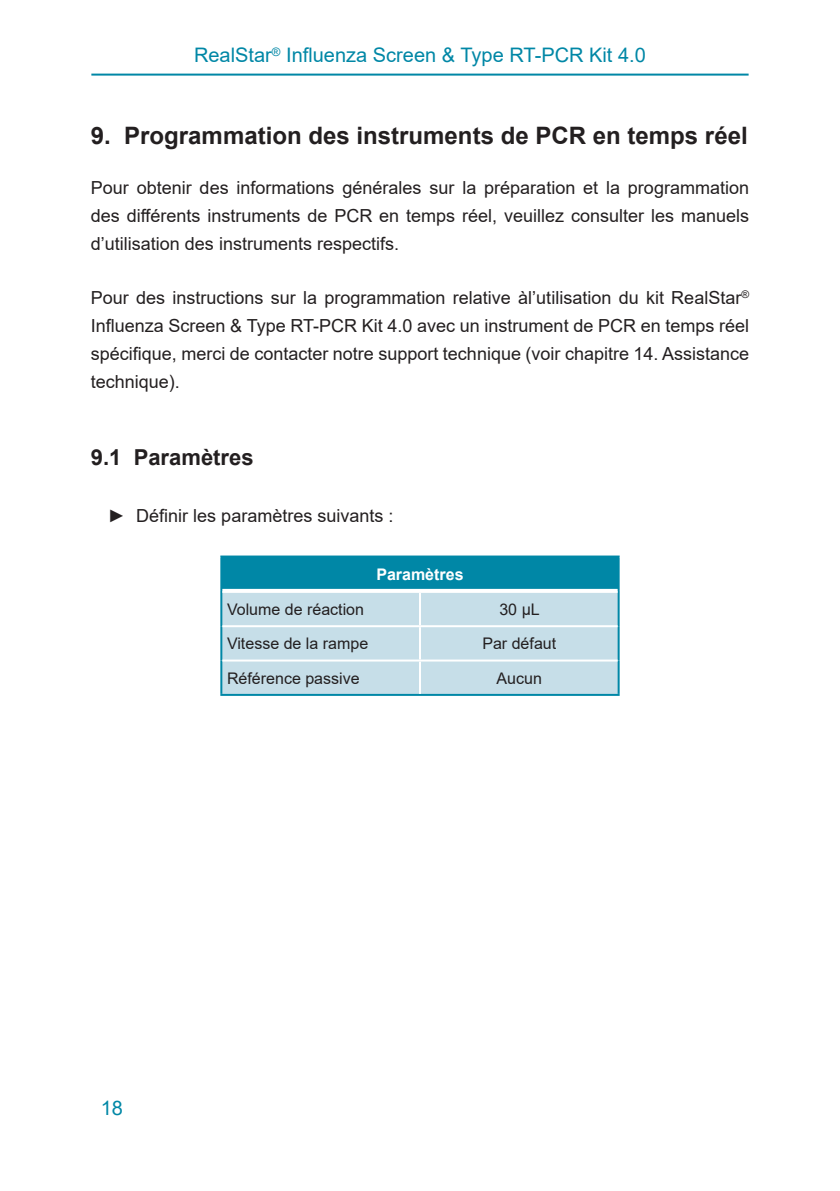
<style>
.page{position:relative;width:840px;height:1191px;background:#fff}
.page>*{position:absolute;margin:0;border:0;box-sizing:border-box;transform-origin:0 0}
.Level_1{font:700 24px "Arial";color:#231f20}
.Level_2{font:700 22px "Arial";color:#231f20}
.Seitenkopf{font:20px "Arial";color:#0087a6}
.Mengentext{font:18px/28px "Arial";color:#231f20;text-align:justify}
.Mengentext_links{font:16px "Arial";color:#231f20}
.Mengentext_zentriert{font:16px "Arial";color:#231f20}
.Kopfzeile{font:700 16px "Arial";color:#fff}
</style>
<div class="page">
<hr style="left:91px;top:74px;width:657px;height:2px;background:#0087a6">
<div style="left:221px;top:556px;width:397px;height:35px;background:#0087a6"></div>
<div style="left:222px;top:593px;width:395px;height:101px;background:#c6dee8"></div>
<hr style="left:220px;top:591px;width:2px;height:35px;background:#0087a6">
<hr style="left:617px;top:591px;width:2px;height:35px;background:#0087a6">
<hr style="left:220px;top:626px;width:2px;height:34px;background:#0087a6">
<hr style="left:617px;top:626px;width:2px;height:34px;background:#0087a6">
<hr style="left:220px;top:660px;width:2px;height:34px;background:#0087a6">
<hr style="left:617px;top:660px;width:2px;height:34px;background:#0087a6">
<hr style="left:220px;top:694px;width:200px;height:2px;background:#0087a6">
<hr style="left:420px;top:694px;width:199px;height:2px;background:#0087a6">
<hr style="left:419px;top:593px;width:2px;height:32px;background:#fff">
<hr style="left:222px;top:625px;width:198px;height:2px;background:#fff">
<hr style="left:420px;top:625px;width:197px;height:2px;background:#fff">
<hr style="left:419px;top:627px;width:2px;height:32px;background:#fff">
<hr style="left:222px;top:659px;width:198px;height:2px;background:#fff">
<hr style="left:420px;top:659px;width:197px;height:2px;background:#fff">
<hr style="left:419px;top:661px;width:2px;height:33px;background:#fff">
<hr style="left:220px;top:555px;width:200px;height:2px;background:#0087a6">
<hr style="left:220px;top:557px;width:2px;height:34px;background:#0087a6">
<hr style="left:420px;top:555px;width:199px;height:2px;background:#0087a6">
<hr style="left:617px;top:557px;width:2px;height:34px;background:#0087a6">
<hr style="left:222px;top:589px;width:198px;height:4px;background:#fff">
<hr style="left:420px;top:589px;width:197px;height:4px;background:#fff">
<p class="Seitenkopf" style="left:194px;top:41px;width:453px">RealStar<sup>®</sup> Influenza Screen &amp; Type RT-PCR Kit 4.0</p>
<p class="Level_1" style="left:91px;top:118px;width:658px">9. Programmation des instruments de PCR en temps réel</p>
<p class="Mengentext" style="left:91px;top:174px;width:659px">Pour obtenir des informations générales sur la préparation et la programmation des différents instruments de PCR en temps réel, veuillez consulter les manuels d’utilisation des instruments respectifs.</p>
<p class="Mengentext" style="left:91px;top:284px;width:659px">Pour des instructions sur la programmation relative àl’utilisation du kit RealStar<sup>® </sup>Influenza Screen &amp; Type RT-PCR Kit 4.0 avec un instrument de PCR en temps réel spécifique, merci de contacter notre support technique (voir chapitre 14. Assistance technique).</p>
<p class="Level_2" style="left:91px;top:442px;width:164px">9.1 Paramètres</p>
<p class="Mengentext" style="left:108px;top:501px;width:287px">► Définir les paramètres suivants :</p>
<p class="Kopfzeile" style="left:376px;top:562px;width:89px">Paramètres</p>
<p class="Mengentext_links" style="left:227px;top:598px;width:138px">Volume de réaction</p>
<p class="Mengentext_zentriert" style="left:499px;top:598px;width:42px">30 µL</p>
<p class="Mengentext_links" style="left:227px;top:632px;width:143px">Vitesse de la rampe</p>
<p class="Mengentext_zentriert" style="left:482px;top:632px;width:75px">Par défaut</p>
<p class="Mengentext_links" style="left:227px;top:667px;width:134px">Référence passive</p>
<p class="Mengentext_zentriert" style="left:496px;top:667px;width:47px">Aucun</p>
<p class="Seitenkopf" style="left:101px;top:1094px;width:24px">18</p>
</div>
